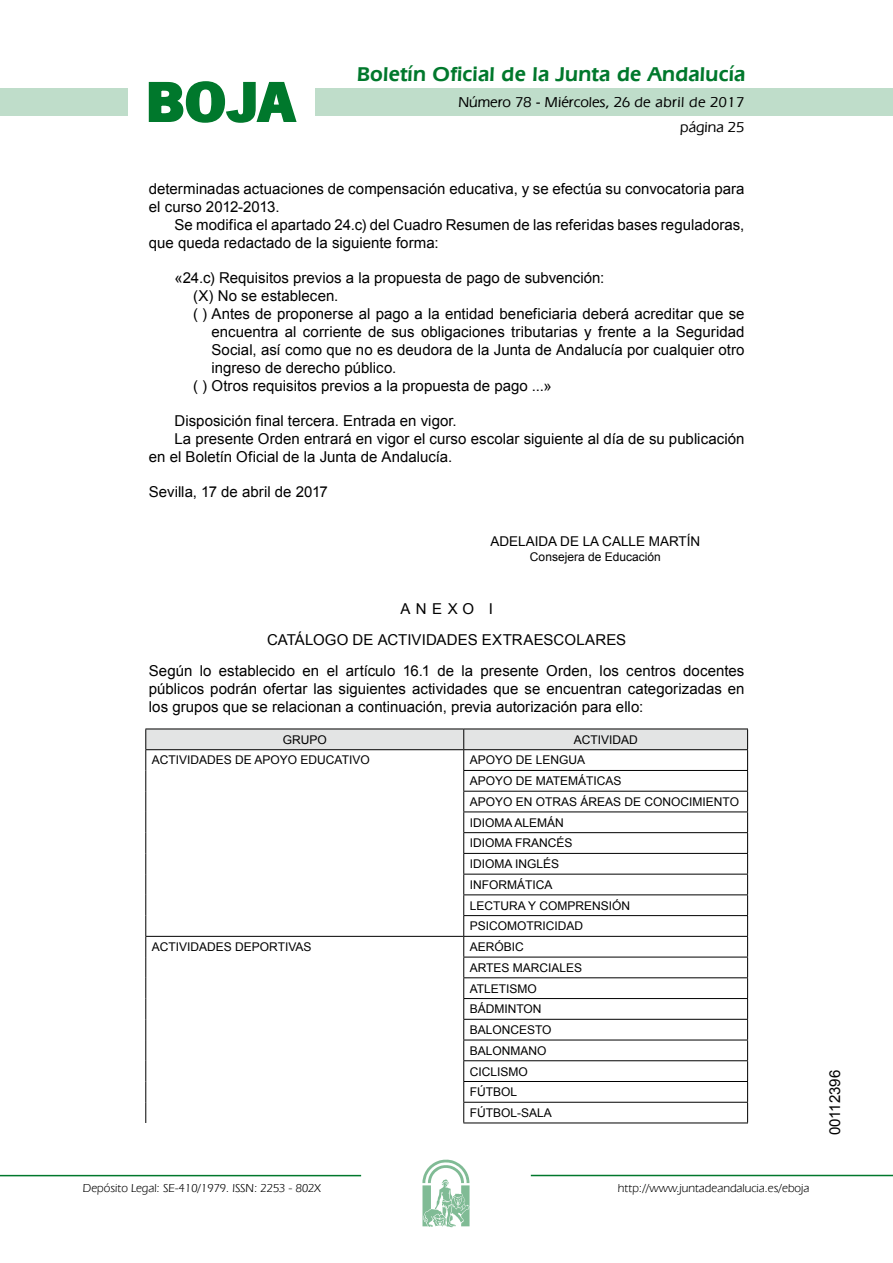
<style>
.page{position:relative;width:893px;height:1263px;background:#fff}
.page>*{position:absolute;margin:0;border:0;box-sizing:border-box;transform-origin:0 0}
.t1{font:700 57.75px "News Got T";color:#00782c;scale:1.14 1}
.t2{font:600 21px "Eras IT Cby BT";letter-spacing:.01em;color:#00782c}
.t3{font:15px/18px "Arial";color:#000}
.t4{font:500 15px/24.5px "Eras IT Cby BT";color:#000;text-align:right}
.t5{font:13.5px "Arial";color:#000}
.t6{font:12px/20.7px "Arial";color:#000}
.t7{font:12px "Eras IT Cby BT";color:#000}
</style>
<div class="page">
<div style="left:315px;top:88px;width:577px;height:28px;background:#bfddca"></div>
<div style="left:0;top:88px;width:128px;height:28px;background:#bfddca"></div>
<hr style="left:0;top:1175px;width:361px;height:1px;background:#00782c">
<svg style="left:422px;top:1159px;width:47px;height:68px"></svg>
<hr style="left:531px;top:1175px;width:361px;height:1px;background:#00782c">
<svg style="left:148px;top:81px;width:149px;height:42px"></svg>
<hr style="left:463px;top:1123px;width:285px;height:1px;background:#000">
<svg style="left:145px;top:729px;width:603px;height:394px"></svg>
<hr style="left:145px;top:936px;width:319px;height:1px;background:#000">
<h1 class="t1" style="left:145px;top:68px;width:133px">BOJA</h1>
<h2 class="t2" style="left:357px;top:62px;width:390px">Boletín Oficial de la Junta de Andalucía</h2>
<p class="t4" style="left:458px;top:90px;width:287px">Número 78 - Miércoles, 26 de abril de 2017 página 25</p>
<p class="t3" style="left:149px;top:180px;width:597px">determinadas actuaciones de compensación educativa, y se efectúa su convocatoria para el curso 2012-2013.</p>
<p class="t3" style="left:149px;top:216px;width:597px;text-indent:26px">Se modifica el apartado 24.c) del Cuadro Resumen de las referidas bases reguladoras, que queda redactado de la siguiente forma:</p>
<p class="t3" style="left:174px;top:269px;width:431px">«24.c) Requisitos previos a la propuesta de pago de subvención:</p>
<p class="t3" style="left:193px;top:287px;width:147px">(X) No se establecen.</p>
<p class="t3" style="left:193px;top:305px;width:553px">( ) Antes de proponerse al pago a la entidad beneficiaria deberá acreditar que se</p>
<p class="t3" style="left:211px;top:323px;width:534px">encuentra al corriente de sus obligaciones tributarias y frente a la Seguridad</p>
<p class="t3" style="left:211px;top:341px;width:534px">Social, así como que no es deudora de la Junta de Andalucía por cualquier otro</p>
<p class="t3" style="left:211px;top:359px;width:186px">ingreso de derecho público.</p>
<p class="t3" style="left:193px;top:377px;width:360px">( ) Otros requisitos previos a la propuesta de pago ...»</p>
<p class="t3" style="left:174px;top:412px;width:284px">Disposición final tercera. Entrada en vigor.</p>
<p class="t3" style="left:174px;top:430px;width:571px">La presente Orden entrará en vigor el curso escolar siguiente al día de su publicación</p>
<p class="t3" style="left:149px;top:448px;width:305px">en el Boletín Oficial de la Junta de Andalucía.</p>
<p class="t3" style="left:149px;top:483px;width:180px">Sevilla, 17 de abril de 2017</p>
<p class="t5" style="left:490px;top:532px;width:211px">ADELAIDA DE LA CALLE MARTÍN</p>
<p class="t6" style="left:530px;top:547px;width:132px">Consejera de Educación</p>
<p class="t3" style="left:149px;top:594px;width:597px;line-height:30.8px;text-align:center">ANEXO i<br>CATÁLOGO DE ACTIVIDADES EXTRAESCOLARES<br>Según lo establecido en el artículo 16.1 de la presente Orden, los centros docentes</p>
<p class="t3" style="left:149px;top:679px;width:597px">públicos podrán ofertar las siguientes actividades que se encuentran categorizadas en los grupos que se relacionan a continuación, previa autorización para ello:</p>
<p class="t6" style="left:283px;top:729px;width:46px">GRUPO</p>
<p class="t6" style="left:573px;top:729px;width:66px">ACTIVIDAD</p>
<p class="t6" style="left:152px;top:750px;width:219px">ACTIVIDADES DE APOYO EDUCATIVO</p>
<p class="t6" style="left:470px;top:750px;width:271px">APOYO DE LENGUA<br>APOYO DE MATEMÁTICAS<br>APOYO EN OTRAS ÁREAS DE CONOCIMIENTO<br>IDIOMA ALEMÁN<br>IDIOMA FRANCÉS<br>IDIOMA INGLÉS<br>INFORMÁTICA<br>LECTURA Y COMPRENSIÓN<br>PSICOMOTRICIDAD</p>
<p class="t6" style="left:152px;top:937px;width:161px">ACTIVIDADES DEPORTIVAS</p>
<p class="t6" style="left:470px;top:937px;width:114px">AERÓBIC<br>ARTES MARCIALES<br>ATLETISMO<br>BÁDMINTON<br>BALONCESTO<br>BALONMANO<br>CICLISMO<br>FÚTBOL<br>FÚTBOL-SALA</p>
<p class="t7" style="left:83px;top:1181px;width:239px">Depósito Legal: SE-410/1979. ISSN: 2253 - 802X</p>
<p class="t7" style="left:618px;top:1181px;width:193px">http://www.juntadeandalucia.es/eboja</p>
<p class="t3" style="left:826px;top:1135px;width:67px;rotate:-90deg">00112396</p>
</div>
